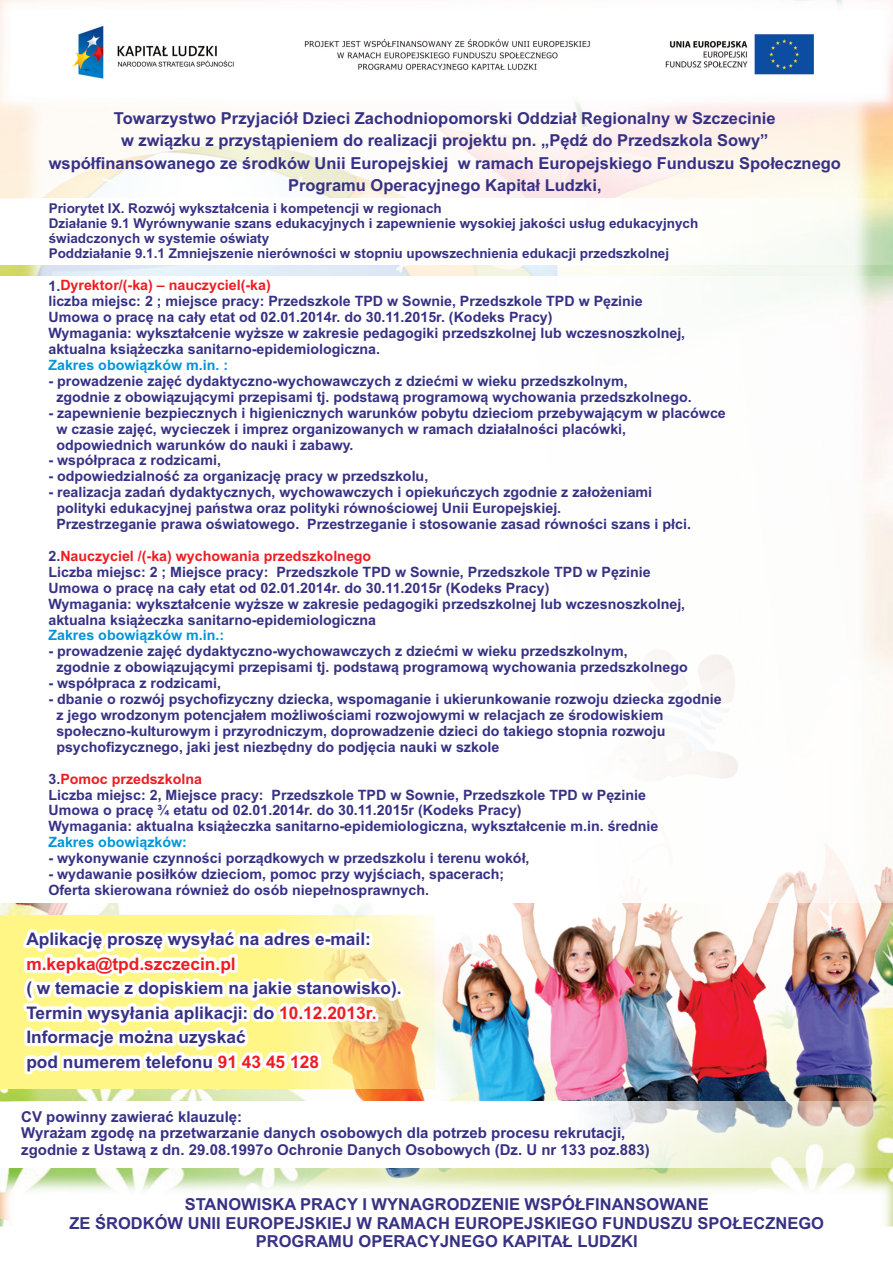
<style>
.page{position:relative;width:893px;height:1263px;background:#fff}
.page>*{position:absolute;margin:0;border:0;box-sizing:border-box;transform-origin:0 0}
.t1{font:700 17.25px/24.6px "Arial";color:#373185}
.t2{font:700 17.25px "Arial";color:#ee1d23}
.t3{font:700 16.5px/22.5px "Arial";color:#373185;text-align:center}
.t4{font:700 15px/16.8px "Arial";color:#373185}
.t5{font:700 14.25px/15.9px "Arial";color:#373185}
.t6{font:700 14.25px "Arial";color:#0095d9}
.t7{font:700 13.5px/15.1px "Arial";color:#373185}
.s1{color:#ee1d23}
</style>
<div class="page">
<img style="left:0;top:101px;width:893px;height:1126px">
<img style="left:0;top:0;width:893px;height:101px">
<svg style="left:0;top:1101px;width:893px;height:66px"></svg>
<svg style="left:0;top:915px;width:434px;height:173px;fill:#fff685"></svg>
<div style="left:0;top:199px;width:893px;height:66px;background:#fff"></div>
<div style="left:0;top:276px;width:893px;height:626px;background:#fff"></div>
<p class="t3" style="left:49px;top:108px;width:794px">Towarzystwo Przyjació³ Dzieci Zachodniopomorski Oddzia³ Regionalny w Szczecinie<br>w zwi¹zku z przyst¹pieniem do realizacji projektu pn. „PêdŸ do Przedszkola Sowy” wspó³finansowanego ze œrodków Unii Europejskiej w ramach Europejskiego Funduszu Spo³ecznego Programu Operacyjnego Kapita³ Ludzki,</p>
<p class="t7" style="left:49px;top:201px;width:651px">Priorytet IX. Rozwój wykszta³cenia i kompetencji w regionach<br>Dzia³anie 9.1 Wyrównywanie szans edukacyjnych i zapewnienie wysokiej jakoœci us³ug edukacyjnych œwiadczonych w systemie oœwiaty<br>Poddzia³anie 9.1.1 Zmniejszenie nierównoœci w stopniu upowszechnienia edukacji przedszkolnej</p>
<p class="t5" style="left:48px;top:279px;width:638px">1.<span class="s1">Dyrektor/(-ka) – nauczyciel(-ka)<br></span>liczba miejsc: 2 ; miejsce pracy: Przedszkole TPD w Sownie, Przedszkole TPD w Pêzinie Umowa o pracê na ca³y etat od 02.01.2014r. do 30.11.2015r. (Kodeks Pracy)<br>Wymagania: wykszta³cenie wy¿sze w zakresie pedagogiki przedszkolnej lub wczesnoszkolnej, aktualna ksi¹¿eczka sanitarno-epidemiologiczna.</p>
<p class="t5" style="left:56px;top:374px;width:637px;text-indent:-8px">- prowadzenie zajêæ dydaktyczno-wychowawczych z dzieæmi w wieku przedszkolnym,<br>zgodnie z obowi¹zuj¹cymi przepisami tj. podstaw¹ programow¹ wychowania przedszkolnego.</p>
<p class="t5" style="left:56px;top:406px;width:671px;text-indent:-8px">- zapewnienie bezpiecznych i higienicznych warunków pobytu dzieciom przebywaj¹cym w placówce w czasie zajêæ, wycieczek i imprez organizowanych w ramach dzia³alnoœci placówki,<br>odpowiednich warunków do nauki i zabawy.</p>
<p class="t5" style="left:48px;top:454px;width:174px">- wspó³praca z rodzicami,</p>
<p class="t5" style="left:48px;top:470px;width:381px">- odpowiedzialnoœæ za organizacjê pracy w przedszkolu,</p>
<p class="t5" style="left:56px;top:486px;width:636px;text-indent:-8px">- realizacja zadañ dydaktycznych, wychowawczych i opiekuñczych zgodnie z za³o¿eniami polityki edukacyjnej pañstwa oraz polityki równoœciowej Unii Europejskiej.<br>Przestrzeganie prawa oœwiatowego. Przestrzeganie i stosowanie zasad równoœci szans i p³ci.</p>
<p class="t5" style="left:48px;top:549px;width:638px">2.<span class="s1">Nauczyciel /(-ka) wychowania przedszkolnego<br></span>Liczba miejsc: 2 ; Miejsce pracy: Przedszkole TPD w Sownie, Przedszkole TPD w Pêzinie Umowa o pracê na ca³y etat od 02.01.2014r. do 30.11.2015r (Kodeks Pracy)<br>Wymagania: wykszta³cenie wy¿sze w zakresie pedagogiki przedszkolnej lub wczesnoszkolnej, aktualna ksi¹¿eczka sanitarno-epidemiologiczna</p>
<p class="t5" style="left:56px;top:645px;width:633px;text-indent:-8px">- prowadzenie zajêæ dydaktyczno-wychowawczych z dzieæmi w wieku przedszkolnym,<br>zgodnie z obowi¹zuj¹cymi przepisami tj. podstaw¹ programow¹ wychowania przedszkolnego</p>
<p class="t5" style="left:48px;top:676px;width:174px">- wspó³praca z rodzicami,</p>
<p class="t5" style="left:56px;top:692px;width:667px;text-indent:-8px">- dbanie o rozwój psychofizyczny dziecka, wspomaganie i ukierunkowanie rozwoju dziecka zgodnie z jego wrodzonym potencja³em mo¿liwoœciami rozwojowymi w relacjach ze œrodowiskiem spo³eczno-kulturowym i przyrodniczym, doprowadzenie dzieci do takiego stopnia rozwoju psychofizycznego, jaki jest niezbêdny do podjêcia nauki w szkole</p>
<p class="t5" style="left:48px;top:772px;width:599px">3.<span class="s1">Pomoc przedszkolna<br></span>Liczba miejsc: 2, Miejsce pracy: Przedszkole TPD w Sownie, Przedszkole TPD w Pêzinie<br>Umowa o pracæ ¾ etatu od 02.01.2014r. do 30.11.2015r (Kodeks Pracy)</p>
<p class="t5" style="left:48px;top:851px;width:483px">- wykonywanie czynnoœci porz¹dkowych w przedszkolu i terenu wokó³,</p>
<p class="t5" style="left:48px;top:867px;width:457px">- wydawanie posi³ków dzieciom, pomoc przy wyjœciach, spacerach;<br>Oferta skierowana równie¿ do osób niepe³nosprawnych.</p>
<p class="t6" style="left:48px;top:360px;width:181px">Zakres obowi¹zków m.in. :</p>
<p class="t6" style="left:48px;top:630px;width:177px">Zakres obowi¹zków m.in.:</p>
<p class="t5" style="left:48px;top:820px;width:611px">Wymagania: aktualna ksi¹¿eczka sanitarno-epidemiologiczna, wykszta³cenie m.in. œrednie</p>
<p class="t6" style="left:48px;top:837px;width:140px">Zakres obowi¹zków:</p>
<p class="t1" style="left:26px;top:928px;width:346px">Aplikacjê proszê wysy³aæ na adres e-mail:</p>
<p class="t1" style="left:26px;top:977px;width:377px">( w temacie z dopiskiem na jakie stanowisko).<br>Termin wysy³ania aplikacji: do <span class="s1">10.12.2013r.<br></span>Informacje mo¿na uzyskaæ<br>pod numerem telefonu <span class="s1">91 43 45 128</span></p>
<p class="t2" style="left:26px;top:957px;width:211px">m.kepka@tpd.szczecin.pl</p>
<p class="t4" style="left:21px;top:1109px;width:630px">CV powinny zawieraæ klauzulê:<br>Wyra¿am zgodê na przetwarzanie danych osobowych dla potrzeb procesu rekrutacji, zgodnie z Ustaw¹ z dn. 29.08.1997o Ochronie Danych Osobowych (Dz. U nr 133 poz.883)</p>
<p class="t3" style="left:70px;top:1197px;width:756px;line-height:18.5px">STANOWISKA PRACY I WYNAGRODZENIE WSPÓ£FINANSOWANE<br>ZE ŒRODKÓW UNII EUROPEJSKIEJ W RAMACH EUROPEJSKIEGO FUNDUSZU SPO£ECZNEGO<br>PROGRAMU OPERACYJNEGO KAPITA£ LUDZKI</p>
</div>
